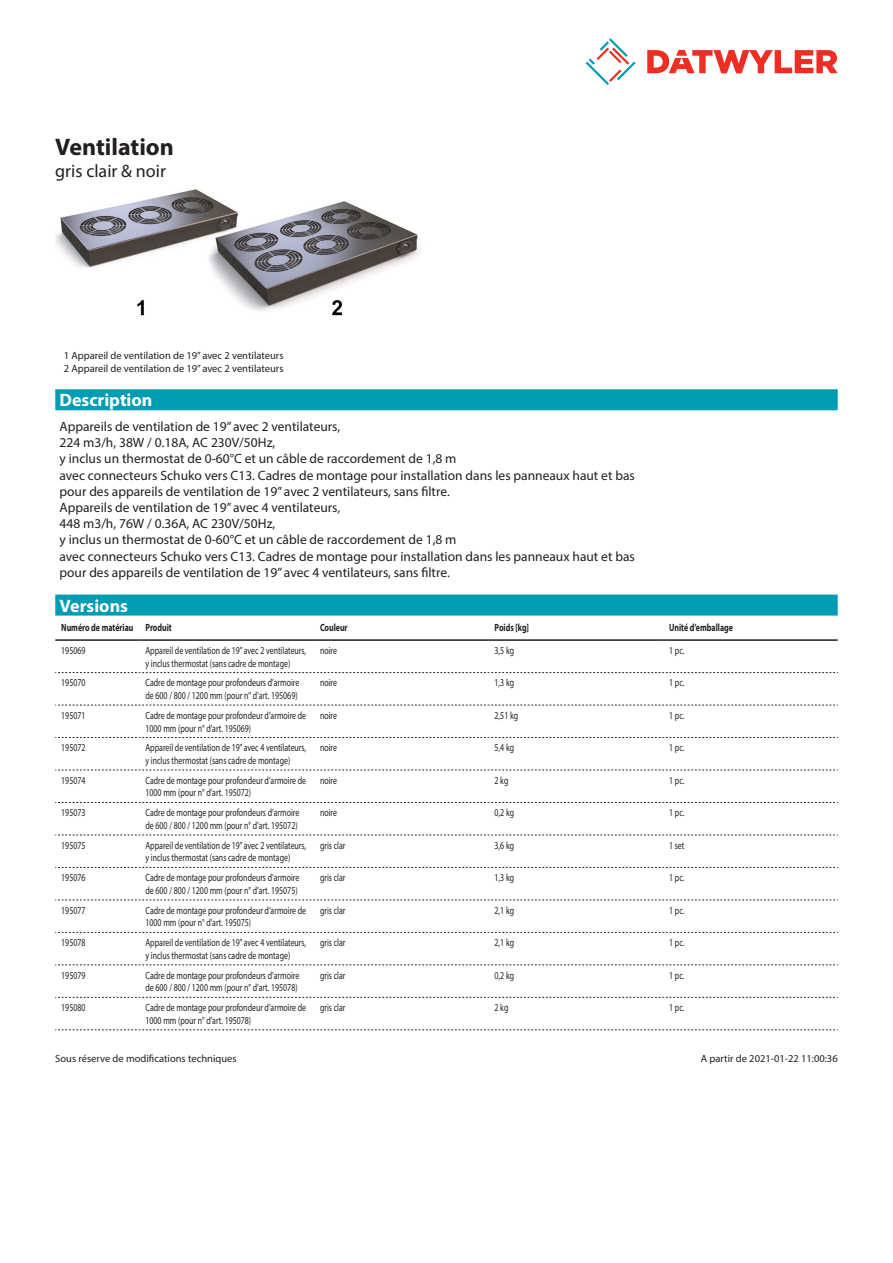
<style>
.page{position:relative;width:893px;height:1263px;background:#fff}
.page>*{position:absolute;margin:0;border:0;box-sizing:border-box;transform-origin:0 0}
.Product_Head{font:700 24px "Myriad Pro";color:#231f20}
.Standard_Head_Proper{font:700 18px "Myriad Pro";color:#fff}
.SubHead{font:18px "Myriad Pro";color:#231f20}
.Standard_text{font:13.5px/16.2px "Myriad Pro";color:#231f20}
.myriadlight{font:10.5px/12.6px "Myriad Pro";color:#231f20;scale:.75 1}
.imagetext{font:10.5px/12.6px "Myriad Pro";color:#231f20}
.Footnote{font:10.5px "Myriad Pro";color:#231f20}
.myriadbold{font:700 10.5px "Myriad Pro";color:#231f20;scale:.75 1}
</style>
<div class="page">
<svg style="left:586px;top:38px;width:49px;height:47px"></svg>
<svg style="left:647px;top:50px;width:191px;height:23px"></svg>
<img style="left:55px;top:189px;width:365px;height:127px">
<div style="left:55px;top:595px;width:783px;height:21px;background:#009cb3"></div>
<hr style="left:55px;top:639px;width:85px;height:2px;background:#231f20">
<hr style="left:140px;top:639px;width:174px;height:2px;background:#231f20">
<hr style="left:314px;top:639px;width:175px;height:2px;background:#231f20">
<hr style="left:489px;top:639px;width:174px;height:2px;background:#231f20">
<hr style="left:663px;top:639px;width:175px;height:2px;background:#231f20">
<svg style="left:55px;top:672px;width:783px;height:1px"></svg>
<svg style="left:55px;top:705px;width:783px;height:1px"></svg>
<svg style="left:55px;top:737px;width:783px;height:1px"></svg>
<svg style="left:55px;top:770px;width:783px;height:1px"></svg>
<svg style="left:55px;top:802px;width:783px;height:1px"></svg>
<svg style="left:55px;top:835px;width:783px;height:1px"></svg>
<svg style="left:55px;top:867px;width:783px;height:1px"></svg>
<svg style="left:55px;top:900px;width:783px;height:1px"></svg>
<svg style="left:55px;top:932px;width:783px;height:1px"></svg>
<svg style="left:55px;top:965px;width:783px;height:1px"></svg>
<svg style="left:55px;top:997px;width:783px;height:1px"></svg>
<svg style="left:55px;top:1029px;width:783px;height:1px"></svg>
<div style="left:55px;top:389px;width:783px;height:21px;background:#009cb3"></div>
<p class="Product_Head" style="left:55px;top:131px;width:120px">Ventilation</p>
<p class="SubHead" style="left:55px;top:160px;width:112px">gris clair &amp; noir</p>
<p class="imagetext" style="left:64px;top:349px;width:221px">1 Appareil de ventilation de 19” avec 2 ventilateurs<br>2 Appareil de ventilation de 19” avec 2 ventilateurs</p>
<p class="Standard_Head_Proper" style="left:60px;top:388px;width:94px">Description</p>
<p class="Standard_text" style="left:60px;top:418px;width:577px">Appareils de ventilation de 19” avec 2 ventilateurs,<br>224 m3/h, 38W / 0.18A, AC 230V/50Hz,<br>y inclus un thermostat de 0-60°C et un câble de raccordement de 1,8 m<br>avec connecteurs Schuko vers C13. Cadres de montage pour installation dans les panneaux haut et bas pour des appareils de ventilation de 19” avec 2 ventilateurs, sans filtre.<br>Appareils de ventilation de 19” avec 4 ventilateurs,<br>448 m3/h, 76W / 0.36A, AC 230V/50Hz,<br>y inclus un thermostat de 0-60°C et un câble de raccordement de 1,8 m<br>avec connecteurs Schuko vers C13. Cadres de montage pour installation dans les panneaux haut et bas pour des appareils de ventilation de 19” avec 4 ventilateurs, sans filtre.</p>
<p class="Standard_Head_Proper" style="left:60px;top:594px;width:70px">Versions</p>
<p class="myriadbold" style="left:61px;top:621px;width:98px">Numéro de matériau</p>
<p class="myriadbold" style="left:146px;top:621px;width:37px">Produit</p>
<p class="myriadbold" style="left:320px;top:621px;width:38px">Couleur</p>
<p class="myriadbold" style="left:495px;top:621px;width:48px">Poids [kg]</p>
<p class="myriadbold" style="left:669px;top:621px;width:87px">Unité d’emballage</p>
<p class="myriadlight" style="left:61px;top:644px;width:34px">195069</p>
<p class="myriadlight" style="left:146px;top:644px;width:216px">Appareil de ventilation de 19” avec 2 ventilateurs, y inclus thermostat (sans cadre de montage)</p>
<p class="myriadlight" style="left:320px;top:644px;width:24px">noire</p>
<p class="myriadlight" style="left:495px;top:644px;width:27px">3,5 kg</p>
<p class="myriadlight" style="left:669px;top:644px;width:22px">1 pc.</p>
<p class="myriadlight" style="left:61px;top:676px;width:34px">195070</p>
<p class="myriadlight" style="left:146px;top:676px;width:207px">Cadre de montage pour profondeurs d’armoire de 600 / 800 / 1200 mm (pour n° d’art. 195069)</p>
<p class="myriadlight" style="left:320px;top:676px;width:24px">noire</p>
<p class="myriadlight" style="left:495px;top:676px;width:27px">1,3 kg</p>
<p class="myriadlight" style="left:669px;top:676px;width:22px">1 pc.</p>
<p class="myriadlight" style="left:61px;top:709px;width:34px">195071</p>
<p class="myriadlight" style="left:146px;top:709px;width:216px">Cadre de montage pour profondeur d’armoire de<br>1000 mm (pour n° d’art. 195069)</p>
<p class="myriadlight" style="left:320px;top:709px;width:24px">noire</p>
<p class="myriadlight" style="left:495px;top:709px;width:33px">2,51 kg</p>
<p class="myriadlight" style="left:669px;top:709px;width:22px">1 pc.</p>
<p class="myriadlight" style="left:61px;top:741px;width:34px">195072</p>
<p class="myriadlight" style="left:146px;top:741px;width:216px">Appareil de ventilation de 19” avec 4 ventilateurs, y inclus thermostat (sans cadre de montage)</p>
<p class="myriadlight" style="left:320px;top:741px;width:24px">noire</p>
<p class="myriadlight" style="left:495px;top:741px;width:27px">5,4 kg</p>
<p class="myriadlight" style="left:669px;top:741px;width:22px">1 pc.</p>
<p class="myriadlight" style="left:61px;top:774px;width:34px">195074</p>
<p class="myriadlight" style="left:146px;top:774px;width:216px">Cadre de montage pour profondeur d’armoire de<br>1000 mm (pour n° d’art. 195072)</p>
<p class="myriadlight" style="left:320px;top:774px;width:24px">noire</p>
<p class="myriadlight" style="left:495px;top:774px;width:20px">2 kg</p>
<p class="myriadlight" style="left:669px;top:774px;width:22px">1 pc.</p>
<p class="myriadlight" style="left:61px;top:806px;width:34px">195073</p>
<p class="myriadlight" style="left:146px;top:806px;width:207px">Cadre de montage pour profondeurs d’armoire de 600 / 800 / 1200 mm (pour n° d’art. 195072)</p>
<p class="myriadlight" style="left:320px;top:806px;width:24px">noire</p>
<p class="myriadlight" style="left:495px;top:806px;width:27px">0,2 kg</p>
<p class="myriadlight" style="left:669px;top:806px;width:22px">1 pc.</p>
<p class="myriadlight" style="left:61px;top:839px;width:34px">195075</p>
<p class="myriadlight" style="left:146px;top:839px;width:216px">Appareil de ventilation de 19” avec 2 ventilateurs, y inclus thermostat (sans cadre de montage)</p>
<p class="myriadlight" style="left:320px;top:839px;width:35px">gris clar</p>
<p class="myriadlight" style="left:495px;top:839px;width:27px">3,6 kg</p>
<p class="myriadlight" style="left:669px;top:839px;width:22px">1 set</p>
<p class="myriadlight" style="left:61px;top:871px;width:34px">195076</p>
<p class="myriadlight" style="left:146px;top:871px;width:207px">Cadre de montage pour profondeurs d’armoire de 600 / 800 / 1200 mm (pour n° d’art. 195075)</p>
<p class="myriadlight" style="left:320px;top:871px;width:35px">gris clar</p>
<p class="myriadlight" style="left:495px;top:871px;width:27px">1,3 kg</p>
<p class="myriadlight" style="left:669px;top:871px;width:22px">1 pc.</p>
<p class="myriadlight" style="left:61px;top:904px;width:34px">195077</p>
<p class="myriadlight" style="left:146px;top:904px;width:216px">Cadre de montage pour profondeur d’armoire de<br>1000 mm (pour n° d’art. 195075)</p>
<p class="myriadlight" style="left:320px;top:904px;width:35px">gris clar</p>
<p class="myriadlight" style="left:495px;top:904px;width:27px">2,1 kg</p>
<p class="myriadlight" style="left:669px;top:904px;width:22px">1 pc.</p>
<p class="myriadlight" style="left:61px;top:936px;width:34px">195078</p>
<p class="myriadlight" style="left:146px;top:936px;width:216px">Appareil de ventilation de 19” avec 4 ventilateurs, y inclus thermostat (sans cadre de montage)</p>
<p class="myriadlight" style="left:320px;top:936px;width:35px">gris clar</p>
<p class="myriadlight" style="left:495px;top:936px;width:27px">2,1 kg</p>
<p class="myriadlight" style="left:669px;top:936px;width:22px">1 pc.</p>
<p class="myriadlight" style="left:61px;top:969px;width:34px">195079</p>
<p class="myriadlight" style="left:146px;top:969px;width:207px">Cadre de montage pour profondeurs d’armoire de 600 / 800 / 1200 mm (pour n° d’art. 195078)</p>
<p class="myriadlight" style="left:320px;top:969px;width:35px">gris clar</p>
<p class="myriadlight" style="left:495px;top:969px;width:27px">0,2 kg</p>
<p class="myriadlight" style="left:669px;top:969px;width:22px">1 pc.</p>
<p class="myriadlight" style="left:61px;top:1001px;width:34px">195080</p>
<p class="myriadlight" style="left:146px;top:1001px;width:216px">Cadre de montage pour profondeur d’armoire de<br>1000 mm (pour n° d’art. 195078)</p>
<p class="myriadlight" style="left:320px;top:1001px;width:35px">gris clar</p>
<p class="myriadlight" style="left:495px;top:1001px;width:20px">2 kg</p>
<p class="myriadlight" style="left:669px;top:1001px;width:22px">1 pc.</p>
<p class="Footnote" style="left:55px;top:1051px;width:183px">Sous réserve de modifications techniques</p>
<p class="Footnote" style="left:701px;top:1051px;width:138px">A partir de 2021-01-22 11:00:36</p>
</div>
